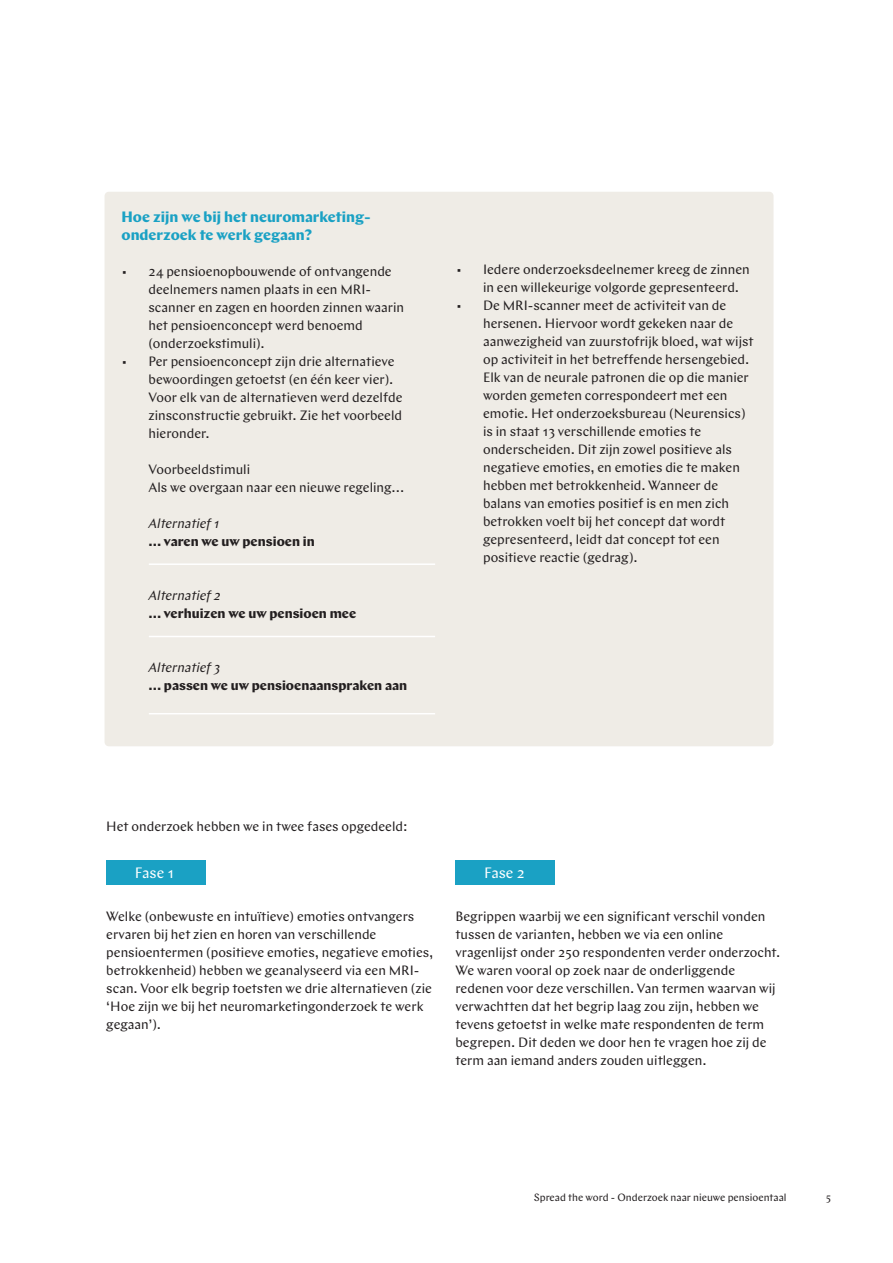
<style>
.page{position:relative;width:893px;height:1263px;background:#fff}
.page>*{position:absolute;margin:0;border:0;box-sizing:border-box;transform-origin:0 0}
.Tussenkopje{font:700 15px/18px "Chap APG";color:#1aa1c4}
.t1{font:15px "Chap APG";color:#fff}
.Broodtekst{font:13.5px/18px "Chap APG";color:#231f20}
.Broodtekst-2{font:700 13.5px "Chap APG";color:#231f20}
.Broodtekst-3{font:italic 13.5px "Chap APG";color:#231f20}
.t2{font:10.5px "Chap APG";color:#231f20}
</style>
<div class="page">
<div style="left:106px;top:860px;width:100px;height:25px;background:#1aa1c4"></div>
<div style="left:455px;top:860px;width:100px;height:25px;background:#1aa1c4"></div>
<div style="left:105px;top:192px;width:668px;height:554px;background:#efece6;border-radius:4px"></div>
<hr style="left:149px;top:563px;width:286px;height:2px;background:#fff">
<hr style="left:149px;top:636px;width:286px;height:1px;background:#fff">
<hr style="left:149px;top:713px;width:286px;height:1px;background:#fff">
<p class="Tussenkopje" style="left:122px;top:207px;width:251px">Hoe zijn we bij het neuromarketing&shy;onderzoek te werk gegaan?</p>
<p class="Broodtekst" style="left:149px;top:262px;width:257px;text-indent:-27px">• 24 pensioenopbouwende of ontvangende deelnemers namen plaats in een MRI&shy;scanner en zagen en hoorden zinnen waarin het pensioenconcept werd benoemd (onderzoekstimuli).</p>
<p class="Broodtekst" style="left:149px;top:352px;width:255px;text-indent:-27px">• Per pensioenconcept zijn drie alternatieve bewoordingen getoetst (en één keer vier).<br>Voor elk van de alternatieven werd dezelfde zinsconstructie gebruikt. Zie het voorbeeld hieronder.</p>
<p class="Broodtekst" style="left:149px;top:460px;width:103px">Voorbeeldstimuli</p>
<p class="Broodtekst" style="left:149px;top:478px;width:257px">Als we overgaan naar een nieuwe regeling...</p>
<p class="Broodtekst-3" style="left:149px;top:514px;width:73px">Alternatief 1</p>
<p class="Broodtekst-2" style="left:149px;top:532px;width:168px">... varen we uw pensioen in</p>
<p class="Broodtekst-3" style="left:149px;top:586px;width:74px">Alternatief 2</p>
<p class="Broodtekst-2" style="left:149px;top:604px;width:209px">... verhuizen we uw pensioen mee</p>
<p class="Broodtekst-3" style="left:149px;top:658px;width:73px">Alternatief 3</p>
<p class="Broodtekst-2" style="left:149px;top:676px;width:260px">... passen we uw pensioenaanspraken aan</p>
<p class="Broodtekst" style="left:483px;top:261px;width:268px;text-indent:-27px">• Iedere onderzoeksdeelnemer kreeg de zinnen in een willekeurige volgorde gepresenteerd.</p>
<p class="Broodtekst" style="left:483px;top:297px;width:272px;text-indent:-27px">• De MRI-scanner meet de activiteit van de hersenen. Hiervoor wordt gekeken naar de aanwezigheid van zuurstofrijk bloed, wat wijst op activiteit in het betreffende hersengebied.<br>Elk van de neurale patronen die op die manier worden gemeten correspondeert met een emotie. Het onderzoeksbureau (Neurensics) is in staat 13 verschillende emoties te onderscheiden. Dit zijn zowel positieve als negatieve emoties, en emoties die te maken hebben met betrokkenheid. Wanneer de balans van emoties positief is en men zich betrokken voelt bij het concept dat wordt gepresenteerd, leidt dat concept tot een positieve reactie (gedrag).</p>
<p class="Broodtekst" style="left:106px;top:817px;width:303px">Het onderzoek hebben we in twee fases opgedeeld:</p>
<p class="t1" style="left:135px;top:864px;width:41px">Fase 1</p>
<p class="Broodtekst" style="left:106px;top:907px;width:329px">Welke (onbewuste en intuïtieve) emoties ontvangers ervaren bij het zien en horen van verschillende pensioentermen (positieve emoties, negatieve emoties, betrokkenheid) hebben we geanalyseerd via een MRI&shy;scan. Voor elk begrip toetsten we drie alternatieven (zie ‘Hoe zijn we bij het neuromarketingonderzoek te werk gegaan’).</p>
<p class="t1" style="left:484px;top:864px;width:42px">Fase 2</p>
<p class="Broodtekst" style="left:455px;top:907px;width:326px">Begrippen waarbij we een significant verschil vonden tussen de varianten, hebben we via een online vragenlijst onder 250 respondenten verder onderzocht.<br>We waren vooral op zoek naar de onderliggende redenen voor deze verschillen. Van termen waarvan wij verwachtten dat het begrip laag zou zijn, hebben we tevens getoetst in welke mate respondenten de term begrepen. Dit deden we door hen te vragen hoe zij de term aan iemand anders zouden uitleggen.</p>
<p class="t2" style="left:534px;top:1190px;width:254px">Spread the word - Onderzoek naar nieuwe pensioentaal</p>
<p class="t2" style="left:826px;top:1190px;width:7px">5</p>
</div>
